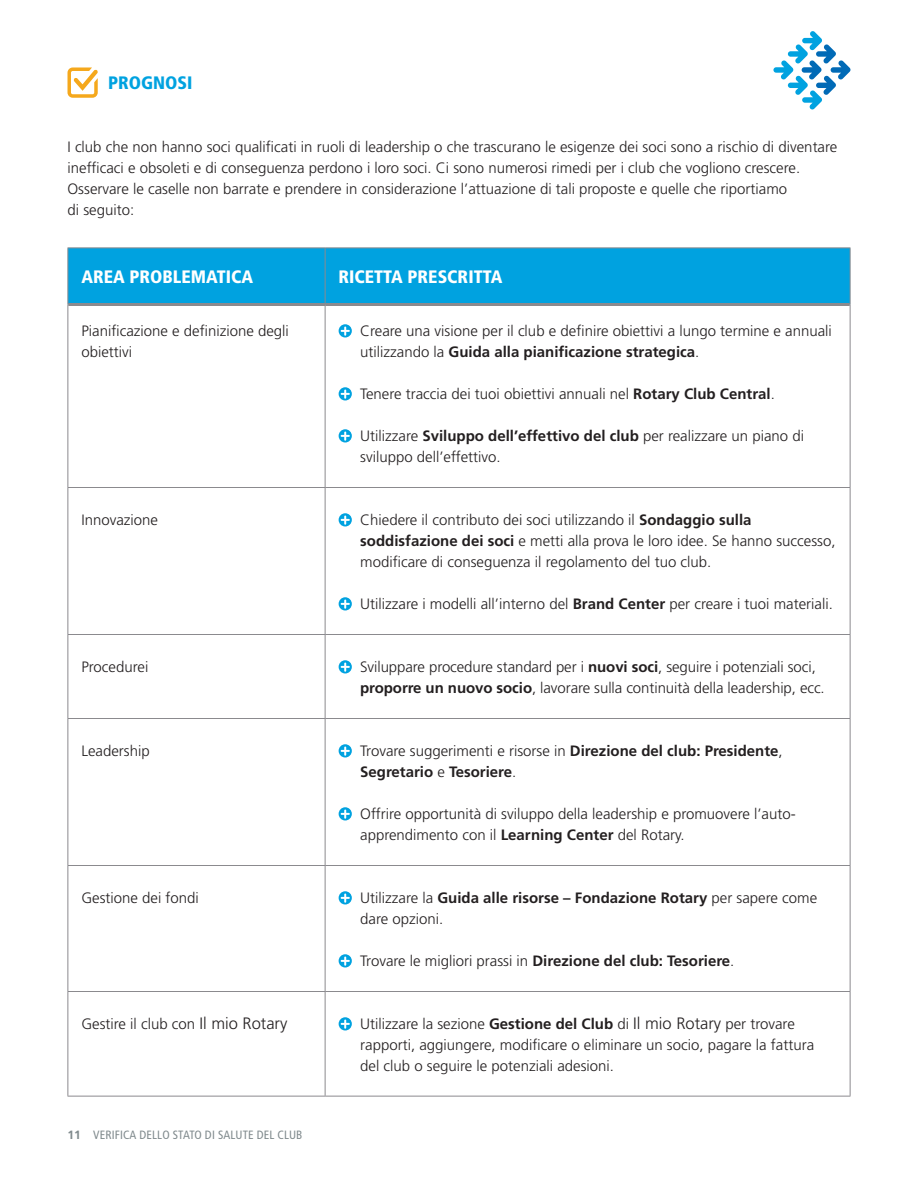
<style>
.page{position:relative;width:918px;height:1188px;background:#fff}
.page>*{position:absolute;margin:0;border:0;box-sizing:border-box;transform-origin:0 0}
.t1{font:900 condensed 18px "Frutiger LT Std";color:#fff}
.t2{font:900 condensed 18px "Frutiger LT Std";color:#00a2e0}
.t3{font:300 15px/21px "Frutiger LT Std";color:#231f20}
.t4{font:700 15px/21px "Frutiger LT Std";color:#231f20}
.t5{font:condensed 12px "Frutiger LT Std";letter-spacing:.01em;color:#808a8d}
.s1{font-weight:700}
.s2{font-weight:300}
.s3{font-size:16.5px}
.s4{font-weight:700;font-stretch:normal}
</style>
<div class="page">
<div style="left:69px;top:249px;width:781px;height:54px;background:#00a2e0"></div>
<hr style="left:68px;top:304px;width:1px;height:183px;background:#8b8a8e">
<hr style="left:325px;top:306px;width:1px;height:181px;background:#8b8a8e">
<hr style="left:850px;top:304px;width:1px;height:183px;background:#8b8a8e">
<hr style="left:68px;top:487px;width:257px;height:1px;background:#8b8a8e">
<hr style="left:68px;top:488px;width:1px;height:146px;background:#8b8a8e">
<hr style="left:325px;top:487px;width:525px;height:1px;background:#8b8a8e">
<hr style="left:325px;top:488px;width:1px;height:146px;background:#8b8a8e">
<hr style="left:850px;top:488px;width:1px;height:146px;background:#8b8a8e">
<hr style="left:68px;top:634px;width:257px;height:1px;background:#8b8a8e">
<hr style="left:68px;top:635px;width:1px;height:83px;background:#8b8a8e">
<hr style="left:325px;top:634px;width:525px;height:1px;background:#8b8a8e">
<hr style="left:325px;top:635px;width:1px;height:83px;background:#8b8a8e">
<hr style="left:850px;top:635px;width:1px;height:83px;background:#8b8a8e">
<hr style="left:68px;top:718px;width:257px;height:1px;background:#8b8a8e">
<hr style="left:68px;top:719px;width:1px;height:146px;background:#8b8a8e">
<hr style="left:325px;top:718px;width:525px;height:1px;background:#8b8a8e">
<hr style="left:325px;top:719px;width:1px;height:146px;background:#8b8a8e">
<hr style="left:850px;top:719px;width:1px;height:146px;background:#8b8a8e">
<hr style="left:68px;top:865px;width:257px;height:1px;background:#8b8a8e">
<hr style="left:68px;top:866px;width:1px;height:125px;background:#8b8a8e">
<hr style="left:325px;top:865px;width:525px;height:1px;background:#8b8a8e">
<hr style="left:325px;top:866px;width:1px;height:125px;background:#8b8a8e">
<hr style="left:850px;top:866px;width:1px;height:125px;background:#8b8a8e">
<hr style="left:68px;top:991px;width:257px;height:1px;background:#8b8a8e">
<hr style="left:68px;top:992px;width:1px;height:104px;background:#8b8a8e">
<hr style="left:325px;top:991px;width:525px;height:1px;background:#8b8a8e">
<hr style="left:325px;top:992px;width:1px;height:104px;background:#8b8a8e">
<hr style="left:850px;top:992px;width:1px;height:104px;background:#8b8a8e">
<hr style="left:68px;top:1096px;width:257px;height:1px;background:#8b8a8e">
<hr style="left:325px;top:1096px;width:525px;height:1px;background:#8b8a8e">
<hr style="left:325px;top:248px;width:1px;height:55px;background:#8b8a8e">
<hr style="left:68px;top:248px;width:257px;height:1px;background:#8b8a8e">
<hr style="left:68px;top:248px;width:1px;height:56px;background:#8b8a8e">
<hr style="left:325px;top:248px;width:525px;height:1px;background:#8b8a8e">
<hr style="left:850px;top:248px;width:1px;height:56px;background:#8b8a8e">
<hr style="left:68px;top:303px;width:257px;height:3px;background:#8b8a8e">
<hr style="left:325px;top:303px;width:525px;height:3px;background:#8b8a8e">
<svg style="left:339px;top:324px;width:13px;height:14px"></svg>
<svg style="left:339px;top:387px;width:13px;height:14px"></svg>
<svg style="left:339px;top:429px;width:13px;height:13px"></svg>
<svg style="left:339px;top:513px;width:13px;height:14px"></svg>
<svg style="left:339px;top:597px;width:13px;height:14px"></svg>
<svg style="left:339px;top:660px;width:13px;height:14px"></svg>
<svg style="left:339px;top:744px;width:13px;height:14px"></svg>
<svg style="left:339px;top:807px;width:13px;height:14px"></svg>
<svg style="left:339px;top:891px;width:13px;height:14px"></svg>
<svg style="left:339px;top:954px;width:13px;height:14px"></svg>
<svg style="left:339px;top:1017px;width:13px;height:14px"></svg>
<svg style="left:773px;top:31px;width:78px;height:79px"></svg>
<svg style="left:68px;top:68px;width:30px;height:30px"></svg>
<p class="t2" style="left:108px;top:71px;width:86px">PROGNOSI</p>
<p class="t3" style="left:68px;top:136px;width:771px">I club che non hanno soci qualificati in ruoli di leadership o che trascurano le esigenze dei soci sono a rischio di diventare inefficaci e obsoleti e di conseguenza perdono i loro soci. Ci sono numerosi rimedi per i club che vogliono crescere.<br>Osservare le caselle non barrate e prendere in considerazione l’attuazione di tali proposte e quelle che riportiamo<br>di seguito:</p>
<p class="t1" style="left:81px;top:266px;width:173px">AREA PROBLEMATICA</p>
<p class="t1" style="left:339px;top:266px;width:165px">RICETTA PRESCRITTA</p>
<p class="t3" style="left:81px;top:321px;width:209px">Pianificazione e definizione degli obiettivi</p>
<p class="t3" style="left:360px;top:321px;width:473px">Creare una visione per il club e definire obiettivi a lungo termine e annuali utilizzando la <span class="s1">Guida alla pianificazione strategica</span>.</p>
<p class="t3" style="left:360px;top:384px;width:416px">Tenere traccia dei tuoi obiettivi annuali nel <span class="s1">Rotary Club Central</span>.</p>
<p class="t3" style="left:360px;top:426px;width:445px">Utilizzare <span class="s1">Sviluppo dell’effettivo del club</span> per realizzare un piano di sviluppo dell’effettivo.</p>
<p class="t3" style="left:81px;top:510px;width:78px">Innovazione</p>
<p class="t3" style="left:360px;top:510px;width:477px">Chiedere il contributo dei soci utilizzando il <span class="s1">Sondaggio sulla soddisfazione dei soci</span> e metti alla prova le loro idee. Se hanno successo, modificare di conseguenza il regolamento del tuo club.</p>
<p class="t3" style="left:360px;top:594px;width:474px">Utilizzare i modelli all’interno del <span class="s1">Brand Center</span> per creare i tuoi materiali.</p>
<p class="t3" style="left:81px;top:657px;width:68px">Procedurei</p>
<p class="t3" style="left:360px;top:657px;width:466px">Sviluppare procedure standard per i <span class="s1">nuovi soci</span>, seguire i potenziali soci, <span class="s1">proporre un nuovo socio</span>, lavorare sulla continuità della leadership, ecc.</p>
<p class="t3" style="left:81px;top:741px;width:70px">Leadership</p>
<p class="t4" style="left:360px;top:740px;width:424px"><span class="s2">Trovare suggerimenti e risorse in</span> Direzione del club: Presidente<span class="s2">,<br></span>Segretario <span class="s2">e</span> Tesoriere<span class="s2">.</span></p>
<p class="t3" style="left:360px;top:804px;width:437px">Offrire opportunità di sviluppo della leadership e promuovere l’auto&shy;apprendimento con il <span class="s1">Learning Center</span> del Rotary.</p>
<p class="t3" style="left:81px;top:888px;width:119px">Gestione dei fondi</p>
<p class="t3" style="left:360px;top:888px;width:459px">Utilizzare la <span class="s1">Guida alle risorse – Fondazione Rotary</span> per sapere come dare opzioni.</p>
<p class="t3" style="left:360px;top:951px;width:376px">Trovare le migliori prassi in <span class="s1">Direzione del club: Tesoriere</span>.</p>
<p class="t3" style="left:81px;top:1014px;width:208px">Gestire il club con <span class="s3">Il mio Rotary</span></p>
<p class="t3" style="left:360px;top:1014px;width:455px">Utilizzare la sezione <span class="s1">Gestione del Club</span> di <span class="s3">Il mio Rotary</span> per trovare rapporti, aggiungere, modificare o eliminare un socio, pagare la fattura del club o seguire le potenziali adesioni.</p>
<p class="t5" style="left:68px;top:1128px;width:237px"><span class="s4">11</span> VERIFICA DELLO STATO DI SALUTE DEL CLUB</p>
</div>
